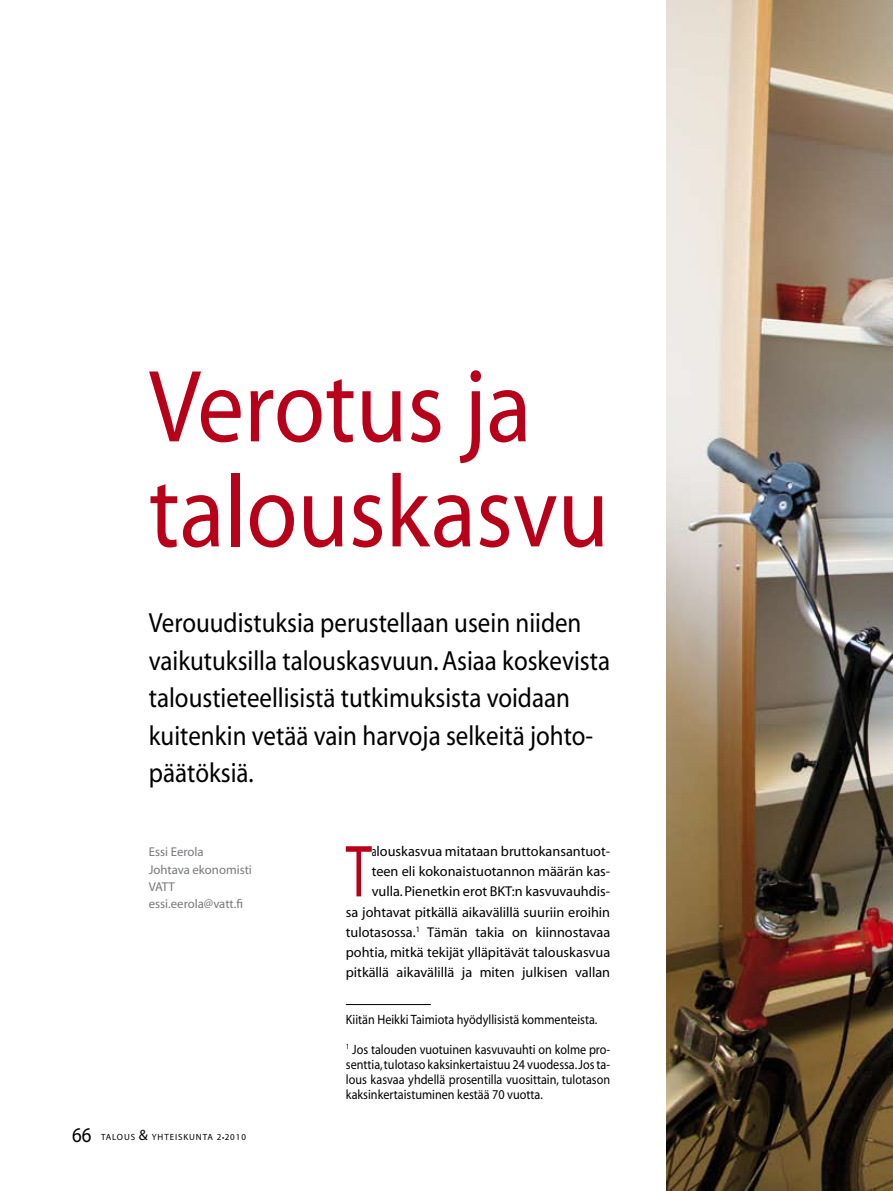
<style>
.page{position:relative;width:893px;height:1191px;background:#fff}
.page>*{position:absolute;margin:0;border:0;box-sizing:border-box;transform-origin:0 0}
.t1{font:103.5px/105px "Myriad";color:#b70019;scale:.9 1}
.t2{font:74.4px "Myriad";color:#b70019;scale:.7 1}
.t3{font:27.75px/37.5px "Myriad";color:#000;scale:.9 1}
.t4{font:21px "Myriad";color:#000;scale:.9 1}
.t5{font:14.25px/20.2px "Myriad";color:#000;text-align:right;scale:.7 1}
.t6{font:13.5px/15px "Myriad";color:#000;text-align:justify;scale:.9 1}
.t7{font:12.75px/17.2px "Myriad";color:#77787a}
.t8{font:9px "Myriad";letter-spacing:.1em;color:#000}
.s1{font-size:15px}
</style>
<div class="page">
<hr style="left:346px;top:1004px;width:85px;height:1px;background:#000">
<img style="left:667px;top:0;width:226px;height:1191px">
<h1 class="t1" style="left:149px;top:359px;width:513px">Verotus ja talouskasvu</h1>
<h3 class="t3" style="left:149px;top:605px;width:514px">Verouudistuksia perustellaan usein niiden vaikutuksilla talouskasvuun. Asiaa koskevista taloustieteellisistä tutkimuksista voidaan kuitenkin vetää vain harvoja selkeitä johto&shy;päätöksiä.</h3>
<p class="t7" style="left:149px;top:844px;width:105px">Essi Eerola<br>Johtava ekonomisti<br>VATT essi.eerola@vatt.fi</p>
<h3 class="t4" style="left:72px;top:1124px;width:23px">66</h3>
<p class="t8" style="left:101px;top:1133px;width:146px">TALOUS <span class="s1">&amp;</span> YHTEISKUNTA 2 ●2010</p>
<p class="t5" style="left:346px;top:841px;width:379px">alouskasvua mitataan bruttokansantuot&shy;teen eli kokonaistuotannon määrän kas&shy;vulla. Pienetkin erot BKT:n kasvuvauhdis-<br>sa johtavat pitkällä aikavälillä suuriin eroihin tulotasossa. Tämän takia on kiinnostavaa pohtia, mitkä tekijät ylläpitävät talouskasvua pitkällä aikavälillä ja miten julkisen vallan</p>
<p class="t6" style="left:346px;top:1012px;width:281px">Kiitän Heikki Taimiota hyödyllisistä kommenteista.</p>
<p class="t6" style="left:346px;top:1042px;width:295px;text-indent:6px">Jos talouden vuotuinen kasvuvauhti on kolme pro&shy;senttia, tulotaso kaksinkertaistuu 24 vuodessa. Jos ta&shy;lous kasvaa yhdellä prosentilla vuosittain, tulotason kaksinkertaistuminen kestää 70 vuotta.</p>
<h2 class="t2" style="left:346px;top:834px;width:38px">T</h2>
</div>
